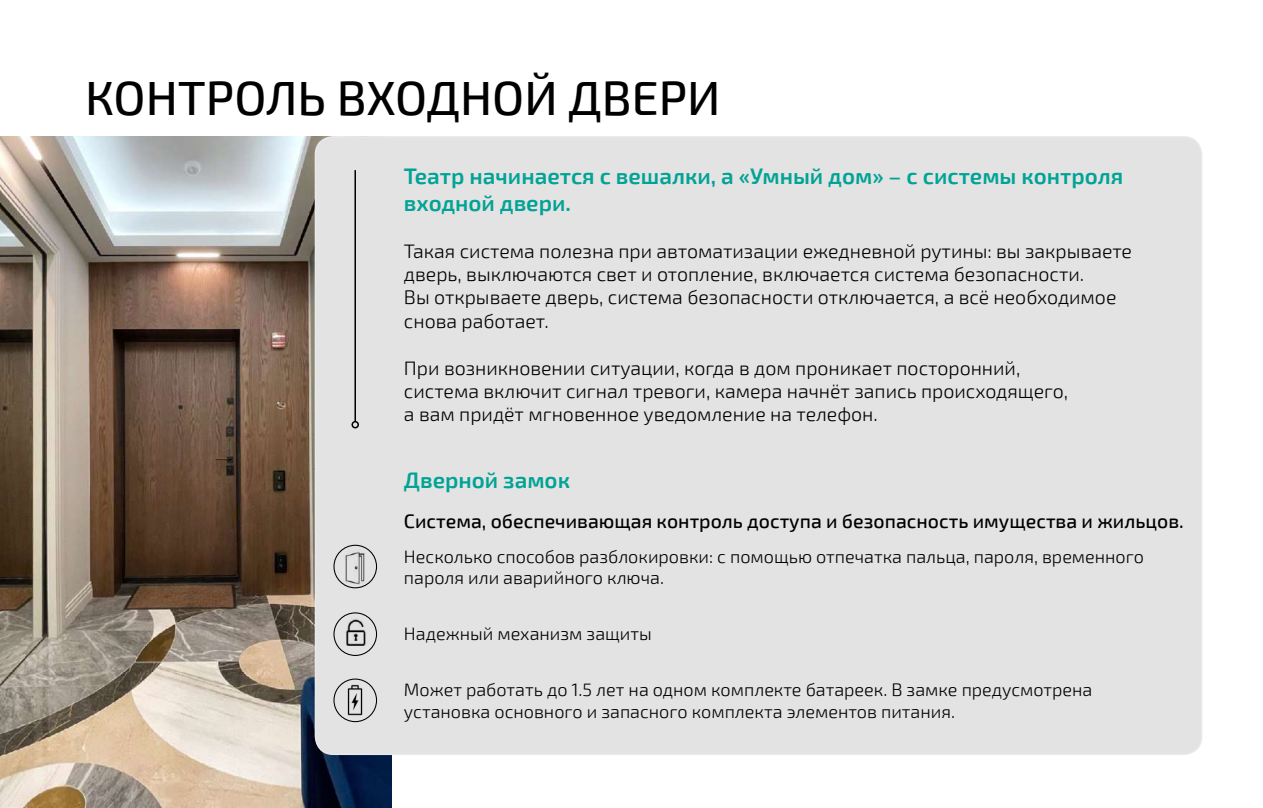
<style>
.page{position:relative;width:1263px;height:808px;background:#fff}
.page>*{position:absolute;margin:0;border:0;box-sizing:border-box;transform-origin:0 0}
.t1{font:500 48px "Exo 2";color:#000}
.t2{font:600 22.5px/27px "Exo 2";color:#00a395}
.t3{font:300 19.5px/23.4px "Exo 2";color:#000}
.t4{font:500 19.5px "Exo 2";color:#000}
.t5{font:300 18px/21.6px "Exo 2";color:#000}
</style>
<div class="page">
<img style="left:0;top:136px;width:391px;height:672px">
<div style="left:315px;top:137px;width:886px;height:617px;background:#e3e3e3;border-radius:18px"></div>
<img style="left:338px;top:685px;width:35px;height:30px">
<div style="left:333px;top:678px;width:44px;height:44px;border:1px solid #000;border-radius:50%"></div>
<img style="left:335px;top:614px;width:41px;height:40px">
<div style="left:333px;top:612px;width:44px;height:44px;border:1px solid #000;border-radius:50%"></div>
<img style="left:337px;top:549px;width:35px;height:36px">
<div style="left:333px;top:545px;width:44px;height:43px;border:1px solid #000;border-radius:50%"></div>
<hr style="left:354px;top:170px;width:2px;height:252px;background:#000">
<div style="left:351px;top:421px;width:8px;height:7px;border:2px solid #000;border-radius:50%"></div>
<h1 class="t1" style="left:85px;top:70px;width:637px">КОНТРОЛЬ ВХОДНОЙ ДВЕРИ</h1>
<p class="t2" style="left:404px;top:163px;width:721px">Театр начинается с вешалки, а «Умный дом» – с системы контроля входной двери.</p>
<p class="t3" style="left:404px;top:239px;width:730px">Такая система полезна при автоматизации ежедневной рутины: вы закрываете дверь, выключаются свет и отопление, включается система безопасности.<br>Вы открываете дверь, система безопасности отключается, а всё необходимое снова работает.</p>
<p class="t3" style="left:404px;top:356px;width:666px">При возникновении ситуации, когда в дом проникает посторонний, система включит сигнал тревоги, камера начнёт запись происходящего, а вам придёт мгновенное уведомление на телефон.</p>
<p class="t2" style="left:404px;top:467px;width:168px">Дверной замок</p>
<p class="t4" style="left:404px;top:510px;width:781px">Система, обеспечивающая контроль доступа и безопасность имущества и жильцов.</p>
<p class="t5" style="left:404px;top:546px;width:741px">Несколько способов разблокировки: с помощью отпечатка пальца, пароля, временного пароля или аварийного ключа.</p>
<p class="t5" style="left:404px;top:623px;width:249px">Надежный механизм защиты</p>
<p class="t5" style="left:404px;top:679px;width:690px">Может работать до 1.5 лет на одном комплекте батареек. В замке предусмотрена установка основного и запасного комплекта элементов питания.</p>
</div>
